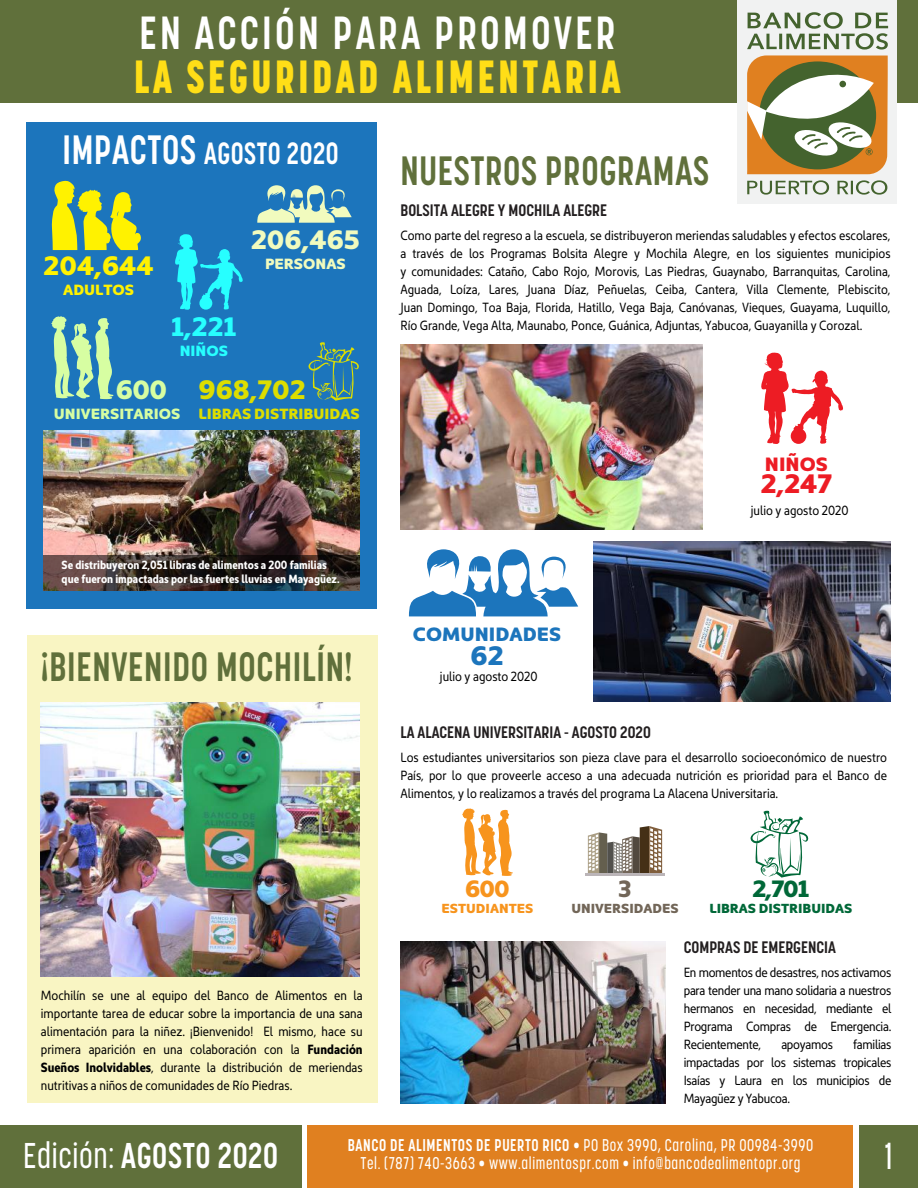
<style>
.page{position:relative;width:918px;height:1188px;background:#fff}
.page>*{position:absolute;margin:0;border:0;box-sizing:border-box;transform-origin:0 0}
.t1{font:800 46.05px "Korolev Condensed";letter-spacing:.08em;color:#ffde17;scale:.89 1}
.t2{font:700 46.05px "Korolev Condensed";letter-spacing:.08em;color:#fff;scale:.89 1}
.t3{font:700 40.65px "Korolev Condensed";letter-spacing:.02em;color:#60703b;scale:.89 1}
.t4{font:500 37.2px "Korolev Condensed";color:#fff;scale:.89 1}
.t5{font:700 35.55px "Korolev Condensed";letter-spacing:.02em;color:#fff;scale:.89 1}
.t6{font:700 30.45px "Korolev Condensed";letter-spacing:.02em;color:#fff;scale:.89 1}
.t7{font:900 27px "Kyrial Display Pro";color:#ddde00}
.t8{font:900 27px "Kyrial Display Pro";color:#f1fbbe}
.t9{font:900 27px "Kyrial Display Pro";color:#fff200}
.t10{font:900 27px "Kyrial Display Pro";color:#ed1c24}
.t11{font:900 27px "Kyrial Display Pro";color:#27ffff}
.t12{font:900 27px "Kyrial Display Pro";color:#d7fea2}
.t13{font:900 27px "Kyrial Display Pro";color:#1c75bc}
.t14{font:900 24px "Kyrial Display Pro";color:#006838}
.t15{font:900 24px "Kyrial Display Pro";color:#f7941d}
.t16{font:900 24px "Kyrial Display Pro";color:#726658}
.t17{font:900 19.5px "Kyrial Display Pro";color:#1c75bc}
.t18{font:900 19.5px "Kyrial Display Pro";color:#ed1c24}
.t19{font:500 16.95px/18px "Korolev Condensed";letter-spacing:.04em;color:#fff;text-align:center;scale:.89 1}
.t20{font:700 16.5px "Korolev Condensed";color:#231f20}
.t21{font:900 15px "Kyrial Display Pro";color:#ddde00}
.t22{font:900 15px "Kyrial Display Pro";color:#d7fea2}
.t23{font:900 15px "Kyrial Display Pro";color:#f1fbbe}
.t24{font:900 15px "Kyrial Display Pro";color:#fff200}
.t25{font:900 15px "Kyrial Display Pro";color:#27ffff}
.t26{font:13.5px/18px "Kyrial Sans Pro Regular Cond";color:#000;text-align:justify}
.t27{font:13.5px "Kyrial Sans Pro Regular Cond";letter-spacing:-.02em;color:#000}
.t28{font:900 13.35px "Kyrial Display Pro";color:#006838}
.t29{font:900 13.35px "Kyrial Display Pro";color:#726658}
.t30{font:900 13.35px "Kyrial Display Pro";color:#f7941d}
.t31{font:12px/13.5px "Kyrial Sans Pro Bold Cond";color:#fff}
.s1{font-size:40.65px}
.s2{font-family:"Kyrial Sans Pro Bold Cond"}
.s3{font-weight:500}
.s4{font-weight:700}
</style>
<div class="page">
<img style="left:401px;top:344px;width:302px;height:185px">
<svg style="left:761px;top:352px;width:82px;height:92px"></svg>
<img style="left:593px;top:542px;width:297px;height:160px">
<svg style="left:409px;top:549px;width:169px;height:67px"></svg>
<svg style="left:462px;top:808px;width:51px;height:68px"></svg>
<svg style="left:588px;top:826px;width:74px;height:47px"></svg>
<hr style="left:585px;top:873px;width:80px;height:3px;background:#bbb5b8">
<svg style="left:750px;top:810px;width:59px;height:68px"></svg>
<img style="left:401px;top:942px;width:265px;height:161px">
<div style="left:26px;top:122px;width:351px;height:486px;background:#1c75bc"></div>
<img style="left:44px;top:430px;width:316px;height:125px">
<svg style="left:44px;top:555px;width:316px;height:36px;background:#382d2a"></svg>
<svg style="left:175px;top:234px;width:68px;height:76px"></svg>
<svg style="left:51px;top:316px;width:62px;height:83px"></svg>
<svg style="left:308px;top:342px;width:51px;height:59px"></svg>
<svg style="left:257px;top:185px;width:95px;height:38px"></svg>
<svg style="left:52px;top:180px;width:89px;height:70px"></svg>
<div style="left:27px;top:636px;width:351px;height:467px;background:#f9f5c3"></div>
<img style="left:41px;top:702px;width:318px;height:275px">
<div style="left:0;top:0;width:918px;height:103px;background:#60703b"></div>
<div style="left:737px;top:0;width:160px;height:204px;background:#f1f2f2"></div>
<svg style="left:747px;top:180px;width:140px;height:15px"></svg>
<svg style="left:747px;top:12px;width:141px;height:162px"></svg>
<div style="left:0;top:1125px;width:301px;height:63px;background:#60703b"></div>
<div style="left:308px;top:1125px;width:545px;height:63px;background:#e08020"></div>
<div style="left:860px;top:1125px;width:58px;height:63px;background:#60703b"></div>
<h1 class="t2" style="left:140px;top:6px;width:536px">EN ACCIÓN PARA PROMOVER</h1>
<h1 class="t1" style="left:134px;top:49px;width:549px">LA SEGURIDAD ALIMENTARIA</h1>
<h3 class="t6" style="left:62px;top:135px;width:312px"><span class="s1">IMPACTOS</span> AGOSTO 2020</h3>
<h3 class="t8" style="left:251px;top:218px;width:110px">206,465</h3>
<h3 class="t9" style="left:44px;top:244px;width:112px">204,644</h3>
<p class="t23" style="left:265px;top:252px;width:82px">PERSONAS</p>
<p class="t24" style="left:63px;top:278px;width:73px">ADULTOS</p>
<h3 class="t11" style="left:171px;top:306px;width:67px">1,221</h3>
<p class="t25" style="left:180px;top:339px;width:50px">NIÑOS</p>
<h3 class="t12" style="left:116px;top:368px;width:53px">600</h3>
<p class="t22" style="left:54px;top:402px;width:128px">UNIVERSITARIOS</p>
<h3 class="t7" style="left:198px;top:368px;width:109px">968,702</h3>
<p class="t21" style="left:198px;top:402px;width:163px">LIBRAS DISTRIBUIDAS</p>
<p class="t31" style="left:62px;top:557px;width:280px">Se distribuyeron 2,051 libras de alimentos a 200 familias que fueron impactadas por las fuertes lluvias en Mayagüez.</p>
<h2 class="t3" style="left:41px;top:642px;width:352px">¡BIENVENIDO MOCHILÍN!</h2>
<p class="t26" style="left:41px;top:986px;width:323px">Mochilín se une al equipo del Banco de Alimentos en la importante tarea de educar sobre la importancia de una sana alimentación para la niñez. ¡Bienvenido! El mismo, hace su primera aparición en una colaboración con la <span class="s2">Fundación Sueños Inolvidables</span>, durante la distribución de meriendas nutritivas a niños de comunidades de Río Piedras.</p>
<h2 class="t3" style="left:401px;top:147px;width:348px">NUESTROS PROGRAMAS</h2>
<p class="t20" style="left:401px;top:201px;width:208px">BOLSITA ALEGRE Y MOCHILA ALEGRE</p>
<p class="t26" style="left:401px;top:226px;width:492px">Como parte del regreso a la escuela, se distribuyeron meriendas saludables y efectos escolares, a través de los Programas Bolsita Alegre y Mochila Alegre, en los siguientes municipios y comunidades: Cataño, Cabo Rojo, Morovis, Las Piedras, Guaynabo, Barranquitas, Carolina, Aguada, Loíza, Lares, Juana Díaz, Peñuelas, Ceiba, Cantera, Villa Clemente, Plebiscito, Juan Domingo, Toa Baja, Florida, Hatillo, Vega Baja, Canóvanas, Vieques, Guayama, Luquillo, Río Grande, Vega Alta, Maunabo, Ponce, Guánica, Adjuntas, Yabucoa, Guayanilla y Corozal.</p>
<h3 class="t17" style="left:413px;top:619px;width:150px">COMUNIDADES</h3>
<h3 class="t13" style="left:470px;top:634px;width:35px">62</h3>
<p class="t26" style="left:440px;top:666px;width:99px">julio y agosto 2020</p>
<h3 class="t18" style="left:765px;top:449px;width:64px">NIÑOS</h3>
<h3 class="t10" style="left:761px;top:463px;width:73px">2,247</h3>
<p class="t26" style="left:751px;top:501px;width:99px">julio y agosto 2020</p>
<p class="t20" style="left:401px;top:722px;width:252px">LA ALACENA UNIVERSITARIA - AGOSTO 2020</p>
<p class="t26" style="left:401px;top:748px;width:488px">Los estudiantes universitarios son pieza clave para el desarrollo socioeconómico de nuestro País, por lo que proveerle acceso a una adecuada nutrición es prioridad para el Banco de Alimentos, y lo realizamos a través del programa La Alacena Universitaria.</p>
<h3 class="t15" style="left:465px;top:870px;width:46px">600</h3>
<p class="t30" style="left:442px;top:898px;width:93px">ESTUDIANTES</p>
<h3 class="t16" style="left:618px;top:870px;width:15px">3</h3>
<p class="t29" style="left:571px;top:898px;width:109px">UNIVERSIDADES</p>
<h3 class="t14" style="left:752px;top:870px;width:58px">2,701</h3>
<p class="t28" style="left:709px;top:898px;width:145px">LIBRAS DISTRIBUIDAS</p>
<p class="t20" style="left:684px;top:937px;width:154px">COMPRAS DE EMERGENCIA</p>
<p class="t26" style="left:684px;top:962px;width:209px">En momentos de desastres, nos activamos para tender una mano solidaria a nuestros hermanos en necesidad, mediante el Programa Compras de Emergencia.<br>Recientemente,</p>
<p class="t26" style="left:684px;top:1034px;width:209px;text-indent:169px">familias impactadas por los sistemas tropicales Isaías y Laura en los municipios de Mayagüez y Yabucoa.</p>
<p class="t27" style="left:781px;top:1035px;width:53px">apoyamos</p>
<h3 class="t5" style="left:23px;top:1135px;width:288px"><span class="s3">Edición:</span> AGOSTO 2020</h3>
<p class="t19" style="left:348px;top:1136px;width:524px"><span class="s4">BANCO DE ALIMENTOS DE PUERTO RICO</span> • PO Box 3990, Carolina, PR 00984-3990<br>Tel. (787) 740-3663 • www.alimentospr.com • info@bancodealimentopr.org</p>
<h3 class="t4" style="left:885px;top:1134px;width:11px">1</h3>
</div>
